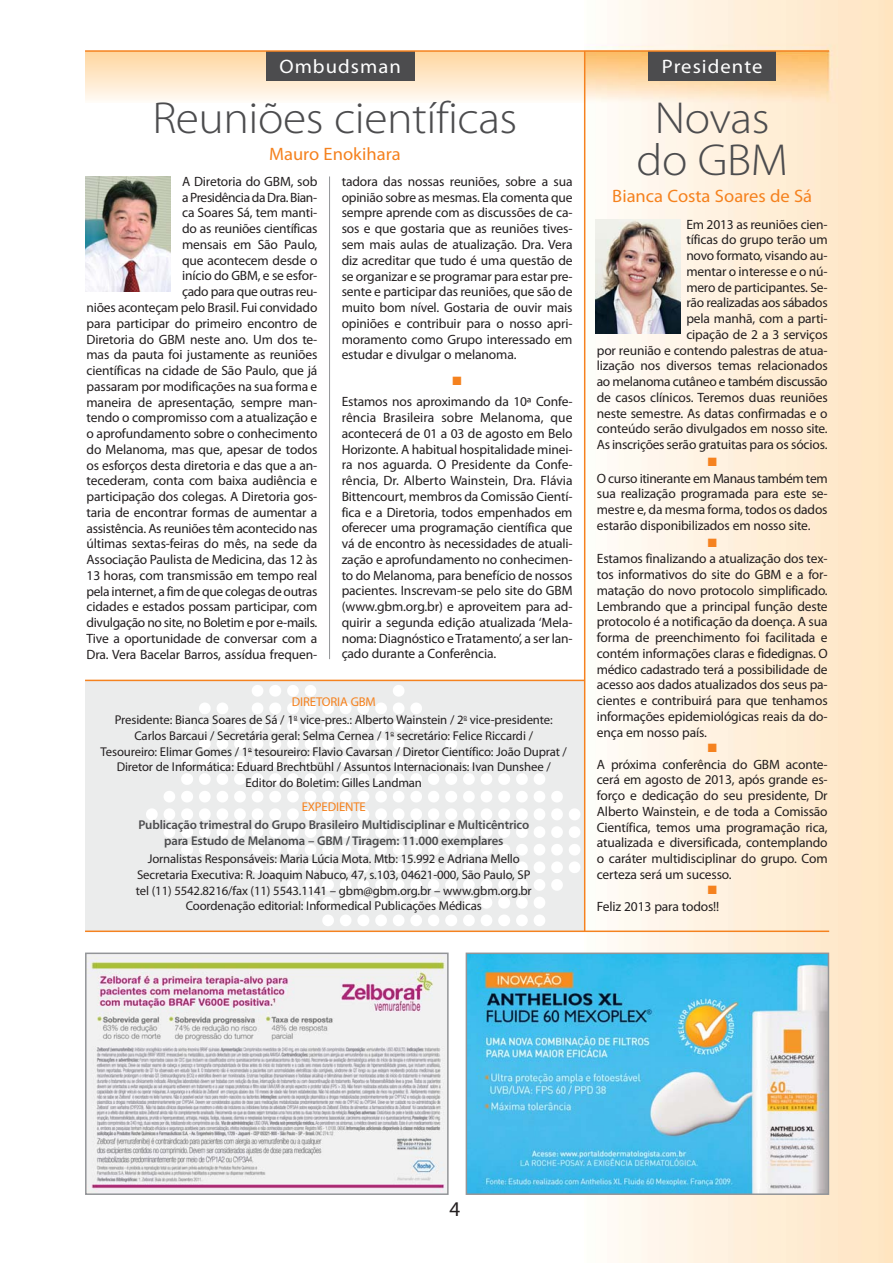
<style>
.page{position:relative;width:893px;height:1263px;background:#fff}
.page>*{position:absolute;margin:0;border:0;box-sizing:border-box;transform-origin:0 0}
.t1{font:300 45px/42px "Myriad Pro";letter-spacing:-.01em;color:#4c4c4e;text-align:center;scale:1.06 1}
.t2{font:21px "Myriad Pro";color:#231f20}
.t3{font:19.5px "Myriad Pro";letter-spacing:.05em;color:#fff;scale:1.06 1}
.t4{font:18px "Myriad Pro";color:#f5821f}
.t5{font:13.5px/15.8px "Myriad Pro";letter-spacing:-.01em;color:#231f20;text-align:justify}
.t6{font:12.75px/15.8px "Myriad Pro";letter-spacing:-.01em;color:#231f20;text-align:center}
.t7{font:600 12.75px/15.8px "Myriad Pro";letter-spacing:-.01em;color:#4c4c4e;text-align:center}
.t8{font:12.75px "Myriad Pro";letter-spacing:-.01em;color:#f5821f}
.t9{font:12px "Zapf Dingbats";color:#f5821f}
.s1{color:#f5821f}
</style>
<div class="page">
<img style="left:585px;top:0;width:308px;height:1263px">
<div style="left:85px;top:680px;width:500px;height:251px;background:#ebecec"></div>
<img style="left:147px;top:681px;width:437px;height:245px">
<div style="left:85px;top:51px;width:500px;height:51px;background:linear-gradient(to bottom,#ffd59d,#fffaf4)"></div>
<hr style="left:85px;top:930px;width:744px;height:2px;background:#f5821f">
<hr style="left:85px;top:680px;width:500px;height:1px;background:#f5821f">
<hr style="left:329px;top:176px;width:1px;height:483px;background:#939598">
<hr style="left:584px;top:51px;width:1px;height:880px;background:#f5821f">
<img style="left:88px;top:955px;width:358px;height:237px">
<div style="left:85px;top:952px;width:364px;height:243px;border:2px solid #939598"></div>
<img style="left:469px;top:955px;width:357px;height:237px">
<div style="left:466px;top:952px;width:363px;height:243px;border:2px solid #939598"></div>
<img style="left:85px;top:176px;width:85px;height:115px">
<img style="left:595px;top:219px;width:85px;height:115px">
<div style="left:266px;top:51px;width:149px;height:30px;background:#4c4c4e"></div>
<div style="left:648px;top:51px;width:128px;height:30px;background:#4c4c4e"></div>
<hr style="left:85px;top:50px;width:744px;height:2px;background:#f5821f">
<h3 class="t3" style="left:279px;top:59px;width:116px">Ombudsman</h3>
<h3 class="t3" style="left:662px;top:59px;width:96px">Presidente</h3>
<h1 class="t1" style="left:152px;top:101px;width:346px">Reuniões científicas</h1>
<h3 class="t4" style="left:269px;top:148px;width:133px">Mauro Enokihara</h3>
<p class="t5" style="left:87px;top:175px;width:232px;text-align:right">A Diretoria do GBM, sob<br>a Presidência da Dra. Bi an-<br>ca Soares Sá, tem manti-<br>do as reuniões científicas<br>mensais em São Paulo,<br>que acontecem desde o<br>início do GBM, e se es for -<br>çado para que outras reu -<br>niões aconteçam pelo Brasil. Fui convidado para participar do primeiro encontro de Diretoria do GBM neste ano. Um dos te - mas da pauta foi justamente as reuniões científicas na cidade de São Paulo, que já passaram por modificações na sua forma e maneira de apresentação, sempre man&shy;tendo o compromisso com a atualização e o aprofundamento sobre o conhecimento do Melanoma, mas que, apesar de todos os esforços desta diretoria e das que a an - te cederam, conta com baixa audiência e participação dos colegas. A Diretoria gos - ta ria de encontrar formas de aumentar a assistência. As reuniões têm acontecido nas últimas sextas-feiras do mês, na sede da Associação Paulista de Medicina, das 12 às 13 horas, com transmissão em tempo real pela internet, a fim de que colegas de outras cidades e estados possam participar, com divulgação no site, no Boletim e por e-mails.<br>Tive a oportunidade de conversar com a Dra. Vera Bacelar Barros, assídua frequen-</p>
<p class="t5" style="left:342px;top:175px;width:232px">tadora das nossas reuniões, sobre a sua opinião sobre as mesmas. Ela comenta que sempre aprende com as discussões de ca - sos e que gostaria que as reuniões tives - sem mais aulas de atualização. Dra. Vera diz acreditar que tudo é uma questão de se organizar e se programar para estar pre&shy;sente e participar das reuniões, que são de muito bom nível. Gostaria de ouvir mais opiniões e contribuir para o nosso apri&shy;moramento como Grupo interessado em estudar e divulgar o melanoma.</p>
<p class="t9" style="left:453px;top:375px;width:11px">■</p>
<p class="t5" style="left:342px;top:395px;width:232px">Estamos nos aproximando da 10ª Confe - rência Brasileira sobre Melanoma, que acontecerá de 01 a 03 de agosto em Belo Horizonte. A habitual hospitalidade minei - ra nos aguarda. O Presidente da Confe - rên cia, Dr. Alberto Wainstein, Dra. Flávia Bittencourt, membros da Comissão Cientí - fica e a Diretoria, todos empenhados em oferecer uma programação científica que vá de encontro às necessidades de atuali - zação e aprofundamento no conhecimen&shy;to do Melanoma, para benefício de nossos pacientes. Inscrevam-se pelo site do GBM (www.gbm.org.br) e aproveitem para ad - qui rir a segunda edição atualizada ‘Mela - noma: Diagnóstico e Tratamento’, a ser lan - çado durante a Conferência.</p>
<p class="t6" style="left:115px;top:694px;width:439px;line-height:17.9px"><span class="s1">DIRETORIA GBM<br></span>Presidente: Bianca Soares de Sá / 1<sup>o</sup> vice-pres.: Alberto Wains tein / 2<sup>o</sup> vice-presidente:</p>
<p class="t6" style="left:101px;top:729px;width:468px">Carlos Barcaui / Secretária geral: Sel ma Cernea / 1<sup>o</sup> secretário: Felice Riccardi /<br>Tesoureiro: Elimar Gomes / 1<sup>o</sup> tesoureiro: Flavio Cavarsan / Diretor Científico: João Duprat / Diretor de Informática: Eduard Brechtbühl / Assuntos Internacionais: Ivan Dunshee / Editor do Boletim: Gilles Landman</p>
<p class="t8" style="left:302px;top:802px;width:66px">EXPEDIENTE</p>
<p class="t7" style="left:138px;top:818px;width:392px">Publicação trimestral do Grupo Brasi leiro Multidisciplinar e Multicêntrico para Estudo de Melanoma – GBM / Tiragem: 11.000 exemplares</p>
<p class="t6" style="left:136px;top:852px;width:397px">Jornalistas Responsáveis: Maria Lúcia Mota. Mtb: 15.992 e Adriana Mello Secretaria Executiva: R. Joaquim Nabuco, 47, s.103, 04621-000, São Paulo, SP tel (11) 5542.8216/fax (11) 5543.1141 – gbm@gbm.org.br – www.gbm.org.br Coordenação editorial: Informedical Publicações Médicas</p>
<h1 class="t1" style="left:636px;top:101px;width:144px">Novas do GBM</h1>
<h3 class="t4" style="left:612px;top:190px;width:201px">Bianca Costa Soares de Sá</h3>
<p class="t5" style="left:597px;top:217px;width:232px;text-align:right">Em 2013 as reuniões cien-<br>tíficas do grupo terão um<br>novo formato, visando au -<br>mentar o interes se e o nú -<br>mero de participantes. Se-<br>rão reali zadas aos sábados<br>pela manhã, com a parti -<br>ci pa ção de 2 a 3 serviços<br>por reunião e contendo palestras de atua - lização nos diversos temas relacionados ao melanoma cutâneo e também discus são de casos clínicos. Teremos duas re uni ões neste se mestre. As datas confirmadas e o conteúdo serão divulgados em nosso site.<br>As inscrições serão gratuitas para os sócios.</p>
<p class="t9" style="left:708px;top:456px;width:11px">■</p>
<p class="t5" style="left:597px;top:471px;width:232px">O curso itinerante em Manaus também tem sua realização programada para este se - mestre e, da mesma forma, todos os dados estarão disponibilizados em nosso site.</p>
<p class="t9" style="left:708px;top:537px;width:11px">■</p>
<p class="t5" style="left:597px;top:552px;width:232px">Estamos finalizando a atualização dos tex&shy;tos informativos do site do GBM e a for&shy;matação do novo protocolo simplificado.<br>Lembrando que a principal função deste protocolo é a notificação da doença. A sua forma de preenchimento foi facilitada e contém informações claras e fidedignas. O médico cadastrado terá a pos sibilidade de acesso aos dados atualizados dos seus pa - cientes e contribuirá para que tenhamos informações epidemiológicas reais da do - ença em nosso país.</p>
<p class="t9" style="left:708px;top:742px;width:11px">■</p>
<p class="t5" style="left:597px;top:757px;width:232px">A próxima conferência do GBM aconte&shy;cerá em agosto de 2013, após grande es - forço e dedicação do seu presidente, Dr Alberto Wainstein, e de toda a Comissão Ci entífica, temos uma programação rica, atualizada e diversificada, contemplando o caráter multidisciplinar do grupo. Com certeza será um sucesso.</p>
<p class="t9" style="left:708px;top:885px;width:11px">■</p>
<p class="t5" style="left:597px;top:899px;width:124px">Feliz 2013 para todos!!</p>
<h2 class="t2" style="left:450px;top:1201px;width:12px">4</h2>
</div>
